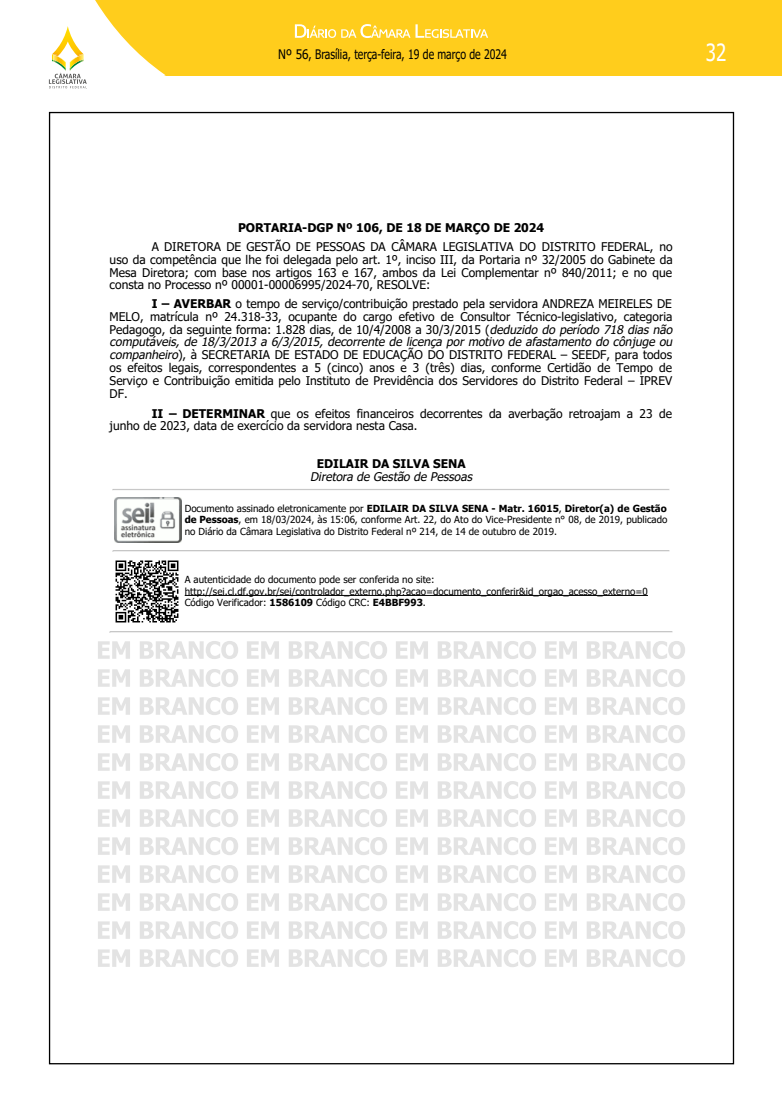
<style>
.page{position:relative;width:782px;height:1105px;background:#fff}
.page>*{position:absolute;margin:0;border:0;box-sizing:border-box;transform-origin:0 0}
.t1{font:23.6px "Tahoma";color:#fff;scale:.8 1}
.t2{font:13.1px "Tahoma";color:#000;scale:.9 1}
.t3{font:12px/12.9px "Tahoma";color:#000}
.t4{font:700 12px "Tahoma";color:#000}
.t5{font:italic 12px "Tahoma";color:#000}
.t6{font:9.8px/11.3px "Tahoma";color:#000;text-align:justify}
.s1{font-weight:700}
.s2{font-style:italic}
</style>
<div class="page">
<div style="left:0;top:0;width:781px;height:75px;background:#ffcd1c"></div>
<svg style="left:0;top:0;width:165px;height:89px"></svg>
<svg style="left:295px;top:24px;width:193px;height:14px"></svg>
<svg style="left:113px;top:489px;width:555px;height:1px"></svg>
<svg style="left:113px;top:550px;width:555px;height:2px"></svg>
<svg style="left:110px;top:631px;width:561px;height:2px"></svg>
<img style="left:115px;top:498px;width:67px;height:45px">
<img style="left:115px;top:560px;width:64px;height:63px">
<hr style="left:185px;top:595px;width:462px;height:1px;background:#000">
<svg style="left:98px;top:641px;width:32px;height:18px"></svg>
<svg style="left:140px;top:641px;width:98px;height:18px"></svg>
<svg style="left:247px;top:641px;width:32px;height:18px"></svg>
<svg style="left:289px;top:641px;width:98px;height:18px"></svg>
<svg style="left:396px;top:641px;width:32px;height:18px"></svg>
<svg style="left:438px;top:641px;width:98px;height:18px"></svg>
<svg style="left:545px;top:641px;width:31px;height:18px"></svg>
<svg style="left:587px;top:641px;width:97px;height:18px"></svg>
<svg style="left:98px;top:669px;width:32px;height:18px"></svg>
<svg style="left:140px;top:669px;width:98px;height:18px"></svg>
<svg style="left:247px;top:669px;width:32px;height:18px"></svg>
<svg style="left:289px;top:669px;width:98px;height:18px"></svg>
<svg style="left:396px;top:669px;width:32px;height:18px"></svg>
<svg style="left:438px;top:669px;width:98px;height:18px"></svg>
<svg style="left:545px;top:669px;width:31px;height:18px"></svg>
<svg style="left:587px;top:669px;width:97px;height:18px"></svg>
<svg style="left:98px;top:697px;width:32px;height:18px"></svg>
<svg style="left:140px;top:697px;width:98px;height:18px"></svg>
<svg style="left:247px;top:697px;width:32px;height:18px"></svg>
<svg style="left:289px;top:697px;width:98px;height:18px"></svg>
<svg style="left:396px;top:697px;width:32px;height:18px"></svg>
<svg style="left:438px;top:697px;width:98px;height:18px"></svg>
<svg style="left:545px;top:697px;width:31px;height:18px"></svg>
<svg style="left:587px;top:697px;width:97px;height:18px"></svg>
<svg style="left:98px;top:725px;width:32px;height:18px"></svg>
<svg style="left:140px;top:725px;width:98px;height:18px"></svg>
<svg style="left:247px;top:725px;width:32px;height:18px"></svg>
<svg style="left:289px;top:725px;width:98px;height:18px"></svg>
<svg style="left:396px;top:725px;width:32px;height:18px"></svg>
<svg style="left:438px;top:725px;width:98px;height:18px"></svg>
<svg style="left:545px;top:725px;width:31px;height:18px"></svg>
<svg style="left:587px;top:725px;width:97px;height:18px"></svg>
<svg style="left:98px;top:753px;width:32px;height:18px"></svg>
<svg style="left:140px;top:753px;width:98px;height:18px"></svg>
<svg style="left:247px;top:753px;width:32px;height:18px"></svg>
<svg style="left:289px;top:753px;width:98px;height:18px"></svg>
<svg style="left:396px;top:753px;width:32px;height:18px"></svg>
<svg style="left:438px;top:753px;width:98px;height:18px"></svg>
<svg style="left:545px;top:753px;width:31px;height:18px"></svg>
<svg style="left:587px;top:753px;width:97px;height:18px"></svg>
<svg style="left:98px;top:781px;width:32px;height:18px"></svg>
<svg style="left:140px;top:781px;width:98px;height:18px"></svg>
<svg style="left:247px;top:781px;width:32px;height:18px"></svg>
<svg style="left:289px;top:781px;width:98px;height:18px"></svg>
<svg style="left:396px;top:781px;width:32px;height:18px"></svg>
<svg style="left:438px;top:781px;width:98px;height:18px"></svg>
<svg style="left:545px;top:781px;width:31px;height:18px"></svg>
<svg style="left:587px;top:781px;width:97px;height:18px"></svg>
<svg style="left:98px;top:809px;width:32px;height:18px"></svg>
<svg style="left:140px;top:809px;width:98px;height:18px"></svg>
<svg style="left:247px;top:809px;width:32px;height:18px"></svg>
<svg style="left:289px;top:809px;width:98px;height:18px"></svg>
<svg style="left:396px;top:809px;width:32px;height:18px"></svg>
<svg style="left:438px;top:809px;width:98px;height:18px"></svg>
<svg style="left:545px;top:809px;width:31px;height:18px"></svg>
<svg style="left:587px;top:809px;width:97px;height:18px"></svg>
<svg style="left:98px;top:837px;width:32px;height:18px"></svg>
<svg style="left:140px;top:837px;width:98px;height:18px"></svg>
<svg style="left:247px;top:837px;width:32px;height:18px"></svg>
<svg style="left:289px;top:837px;width:98px;height:18px"></svg>
<svg style="left:396px;top:837px;width:32px;height:18px"></svg>
<svg style="left:438px;top:837px;width:98px;height:18px"></svg>
<svg style="left:545px;top:837px;width:31px;height:18px"></svg>
<svg style="left:587px;top:837px;width:97px;height:18px"></svg>
<svg style="left:98px;top:865px;width:32px;height:18px"></svg>
<svg style="left:140px;top:865px;width:98px;height:18px"></svg>
<svg style="left:247px;top:865px;width:32px;height:18px"></svg>
<svg style="left:289px;top:865px;width:98px;height:18px"></svg>
<svg style="left:396px;top:865px;width:32px;height:18px"></svg>
<svg style="left:438px;top:865px;width:98px;height:18px"></svg>
<svg style="left:545px;top:865px;width:31px;height:18px"></svg>
<svg style="left:587px;top:865px;width:97px;height:18px"></svg>
<svg style="left:98px;top:893px;width:32px;height:18px"></svg>
<svg style="left:140px;top:893px;width:98px;height:18px"></svg>
<svg style="left:247px;top:893px;width:32px;height:18px"></svg>
<svg style="left:289px;top:893px;width:98px;height:18px"></svg>
<svg style="left:396px;top:893px;width:32px;height:18px"></svg>
<svg style="left:438px;top:893px;width:98px;height:18px"></svg>
<svg style="left:545px;top:893px;width:31px;height:18px"></svg>
<svg style="left:587px;top:893px;width:97px;height:18px"></svg>
<svg style="left:98px;top:921px;width:32px;height:18px"></svg>
<svg style="left:140px;top:921px;width:98px;height:18px"></svg>
<svg style="left:247px;top:921px;width:32px;height:18px"></svg>
<svg style="left:289px;top:921px;width:98px;height:18px"></svg>
<svg style="left:396px;top:921px;width:32px;height:18px"></svg>
<svg style="left:438px;top:921px;width:98px;height:18px"></svg>
<svg style="left:545px;top:921px;width:31px;height:18px"></svg>
<svg style="left:587px;top:921px;width:97px;height:18px"></svg>
<svg style="left:98px;top:949px;width:32px;height:18px"></svg>
<svg style="left:140px;top:949px;width:98px;height:18px"></svg>
<svg style="left:247px;top:949px;width:32px;height:18px"></svg>
<svg style="left:289px;top:949px;width:98px;height:18px"></svg>
<svg style="left:396px;top:949px;width:32px;height:18px"></svg>
<svg style="left:438px;top:949px;width:98px;height:18px"></svg>
<svg style="left:545px;top:949px;width:31px;height:18px"></svg>
<svg style="left:587px;top:949px;width:97px;height:18px"></svg>
<p class="t2" style="left:278px;top:46px;width:255px">Nº 56, Brasília, terça-feira, 19 de março de 2024</p>
<h1 class="t1" style="left:705px;top:36px;width:27px">32</h1>
<p class="t4" style="left:238px;top:220px;width:307px">PORTARIA-DGP Nº 106, DE 18 DE MARÇO DE 2024</p>
<p class="t3" style="left:110px;top:241px;width:564px;text-align:justify;text-indent:42px">A DIRETORA DE GESTÃO DE PESSOAS DA CÂMARA LEGISLATIVA DO DISTRITO FEDERAL, no uso da competência que lhe foi delegada pelo art. 1º, inciso III, da Portaria nº 32/2005 do Gabinete da Mesa Diretora; com base nos artigos 163 e 167, ambos da Lei Complementar nº 840/2011; e no que consta no Processo nº 00001‑00006995/2024-70, RESOLVE:</p>
<p class="t3" style="left:110px;top:298px;width:567px;text-indent:42px"><span class="s1">I – AVERBAR</span> o tempo de serviço/contribuição prestado pela servidora ANDREZA MEIRELES DE MELO, matrícula nº 24.318-33, ocupante do cargo efetivo de Consultor Técnico-legislativo, categoria Pedagogo, da seguinte forma: 1.828 dias, de 10/4/2008 a 30/3/2015 (<span class="s2">deduzido do período 718 dias não computáveis, de 18/3/2013 a 6/3/2015, decorrente de licença por motivo de afastamento do cônj uge ou companheiro</span>), à SECRETARIA DE ESTADO DE EDUCAÇÃO DO DISTRITO FEDERAL – SEEDF, para todos os efeitos legais, correspondentes a 5 (cinco) anos e 3 (três) dias, conforme Certidão de Tempo de Serviço e Contribuição emitida pelo Instituto de Previdência dos Servidores do Distrito Federal – IPREV DF.</p>
<p class="t3" style="left:110px;top:408px;width:563px;text-indent:42px"><span class="s1">II – DETERMINAR</span> que os efeitos financeiros decorrentes da averbação retroajam a 23 de junho de 2023, data de exercício da servidora nesta Casa.</p>
<p class="t4" style="left:316px;top:455px;width:150px">EDILAIR DA SILVA SENA</p>
<p class="t5" style="left:310px;top:468px;width:167px">Diretora de Gestão de Pessoas</p>
<p class="t6" style="left:185px;top:504px;width:484px">Documento assinado eletronicamente por <span class="s1">EDILAIR DA SILVA SENA - Matr. 16015</span>, <span class="s1">Diretor(a) de Gestão de Pessoas</span>, em 18/03/2024, às 15:06, conforme Art. 22, do Ato do Vice-Presidente n° 08, de 2019, publicado no Diário da Câmara Legislativa do Distrito Federal nº 214, de 14 de outubro de 2019.</p>
<p class="t6" style="left:185px;top:575px;width:464px;text-align:left">A autenticidade do documento pode ser conferida no site: http://sei.cl.df.gov.br/sei/controlador_externo.php?acao=documento_conferir&amp;id_orgao_acesso_externo=0<br>Código Verificador: <span class="s1">1586109</span> Código CRC: <span class="s1">E4BBF993</span>.</p>
</div>
